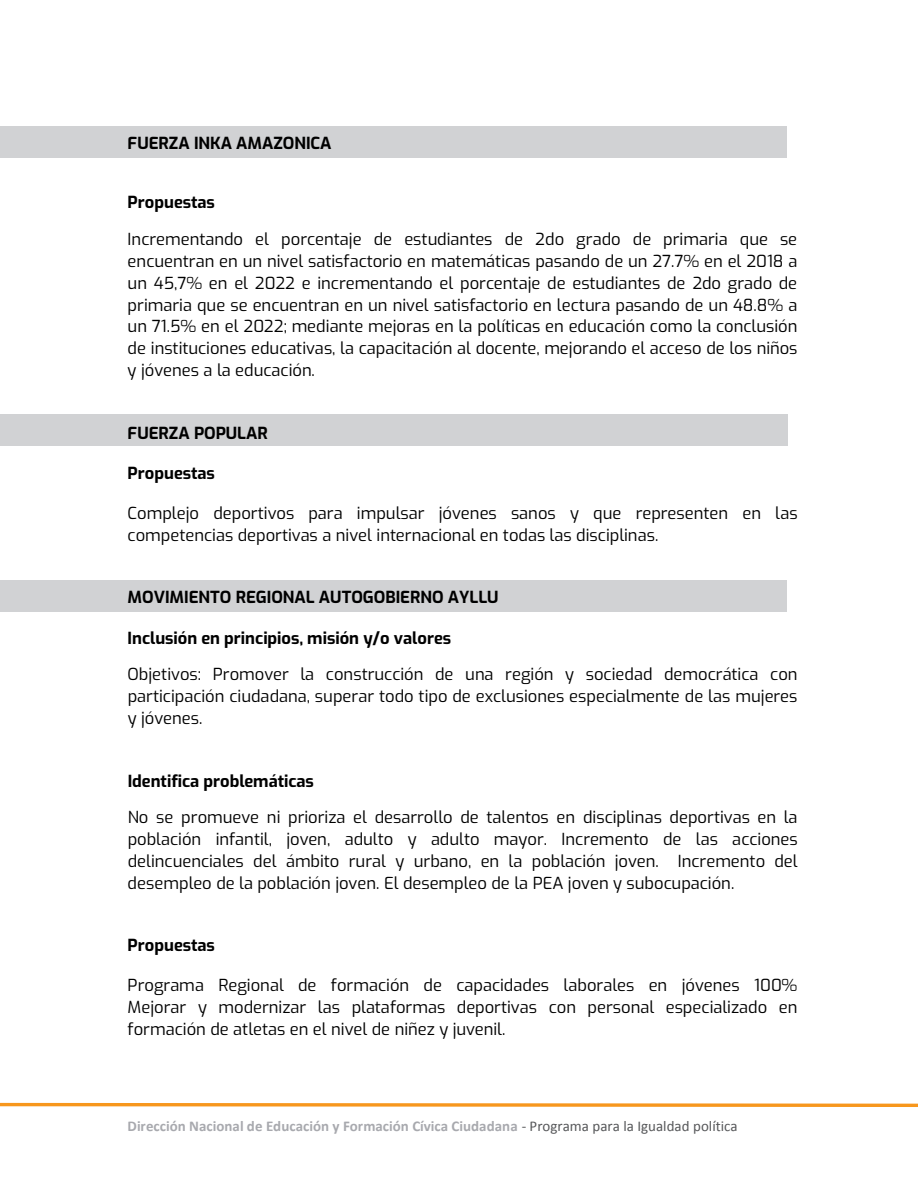
<style>
.page{position:relative;width:918px;height:1188px;background:#fff}
.page>*{position:absolute;margin:0;border:0;box-sizing:border-box;transform-origin:0 0}
.t1{font:16.5px/21.9px "Exo";color:#000;text-align:justify}
.t2{font:700 16.5px "Exo";color:#000}
.t3{font:700 15px "Calibri";letter-spacing:.005em;color:#a8a9ae}
.s1{font-weight:400;color:#57585a}
</style>
<div class="page">
<svg style="left:0;top:1102px;width:918px;height:5px"></svg>
<div style="left:0;top:126px;width:786px;height:32px;background:#d1d2d4"></div>
<div style="left:0;top:414px;width:788px;height:32px;background:#d1d2d4"></div>
<div style="left:0;top:580px;width:786px;height:32px;background:#d1d2d4"></div>
<p class="t2" style="left:128px;top:131px;width:205px">FUERZA INKA AMAZONICA</p>
<p class="t2" style="left:128px;top:190px;width:89px">Propuestas</p>
<p class="t1" style="left:128px;top:227px;width:671px">Incrementando el porcentaje de estudiantes de 2do grado de primaria que se encuentran en un nivel satisfactorio en matemáticas pasando de un 27.7% en el 2018 a un 45,7% en el 2022 e incrementando el porcentaje de estudiantes de 2do grado de primaria que se encuentran en un nivel satisfactorio en lectura pasando de un 48.8% a un 71.5% en el 2022; mediante mejoras en la políticas en educación como la conclusión de instituciones educativas, la capacitación al docente, mejorando el acceso de los niños y jóvenes a la educación.</p>
<p class="t2" style="left:128px;top:420px;width:142px">FUERZA POPULAR</p>
<p class="t2" style="left:128px;top:461px;width:89px">Propuestas</p>
<p class="t1" style="left:128px;top:501px;width:672px">Complejo deportivos para impulsar jóvenes sanos y que representen en las competencias deportivas a nivel internacional en todas las disciplinas.</p>
<p class="t2" style="left:128px;top:585px;width:372px">MOVIMIENTO REGIONAL AUTOGOBIERNO AYLLU</p>
<p class="t2" style="left:128px;top:625px;width:325px">Inclusión en principios, misión y/o valores</p>
<p class="t1" style="left:128px;top:663px;width:671px">Objetivos: Promover la construcción de una región y sociedad democrática con participación ciudadana, superar todo tipo de exclusiones especialmente de las mujeres y jóvenes.</p>
<p class="t2" style="left:128px;top:768px;width:188px">Identifica problemáticas</p>
<p class="t1" style="left:128px;top:805px;width:672px">No se promueve ni prioriza el desarrollo de talentos en disciplinas deportivas en la población infantil, joven, adulto y adulto mayor. Incremento de las acciones delincuenciales del ámbito rural y urbano, en la población joven. Incremento del desempleo de la población joven. El desempleo de la PEA joven y subocupación.</p>
<p class="t2" style="left:128px;top:933px;width:89px">Propuestas</p>
<p class="t1" style="left:128px;top:974px;width:671px">Programa Regional de formación de capacidades laborales en jóvenes 100% Mejorar y modernizar las plataformas deportivas con personal especializado en formación de atletas en el nivel de niñez y juvenil.</p>
<p class="t3" style="left:128px;top:1116px;width:612px">Dirección Nacional de Educación y Formación Cívica Ciudadana <span class="s1">- Programa para la Igualdad política</span></p>
</div>
